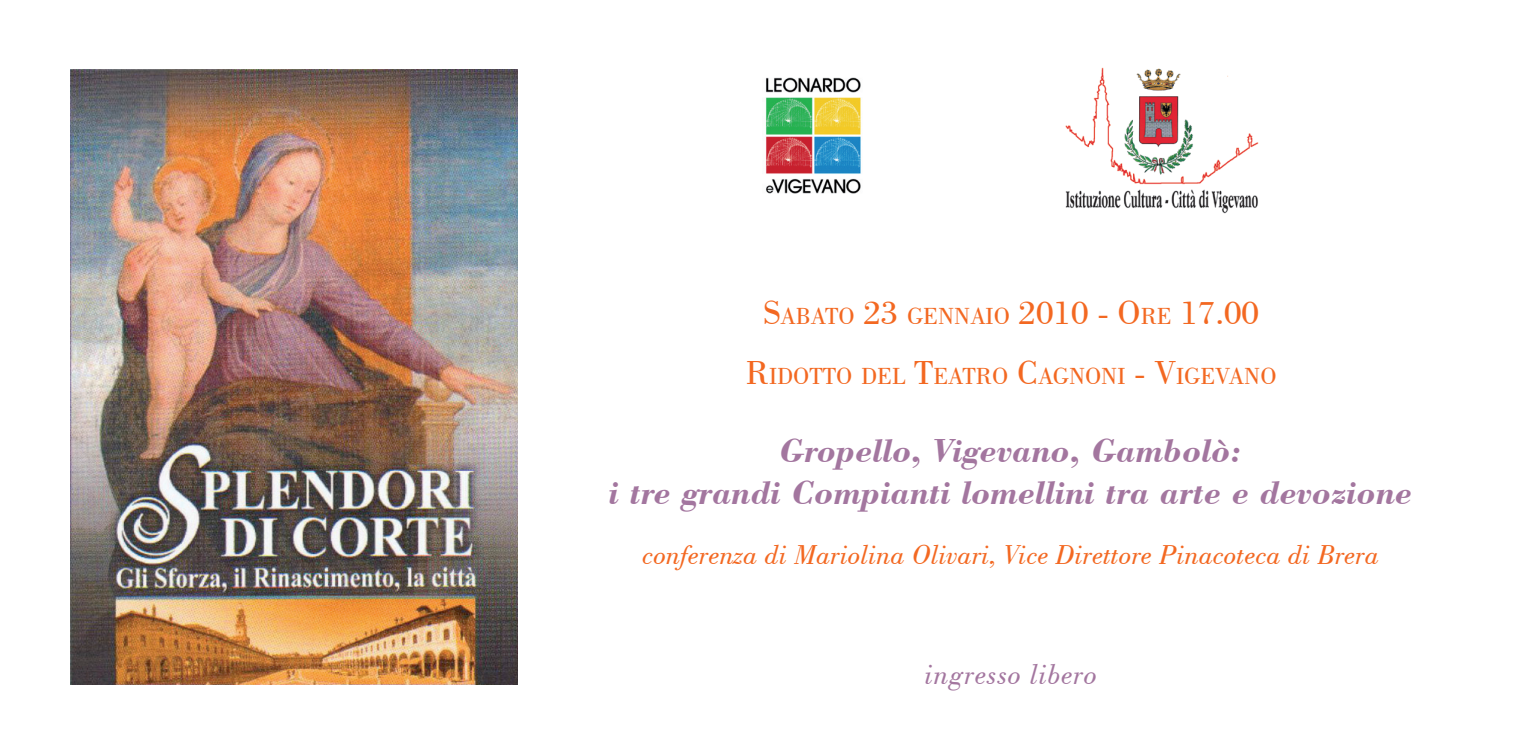
<style>
.page{position:relative;width:1531px;height:752px;background:#fff}
.page>*{position:absolute;margin:0;border:0;box-sizing:border-box;transform-origin:0 0}
.t1{font:italic 700 35px/42px "Bodoni BT";color:#a3769f;text-align:center}
.t2{font:35px "Bodoni BT";color:#f36821}
.t3{font:italic 30px "Bodoni BT";letter-spacing:.02em;color:#a3769f}
.t4{font:italic 28.75px "Bodoni BT";color:#f36821}
.t5{font:24.5px "Bodoni BT";color:#f36821}
.s1{font-size:24.5px}
.s2{font-size:35px}
</style>
<div class="page">
<img style="left:1065px;top:67px;width:194px;height:147px">
<img style="left:71px;top:69px;width:446px;height:615px">
<img style="left:766px;top:77px;width:95px;height:117px">
<p class="t2" style="left:763px;top:290px;width:497px">S<span class="s1">ABATO</span> 23 <span class="s1">GENNAIO</span> 2010 - O<span class="s1">RE</span> 17.00</p>
<p class="t5" style="left:746px;top:360px;width:532px"><span class="s2">R</span>IDOTTO DEL <span class="s2">T</span>EATRO <span class="s2">C</span>AGNONI <span class="s2">- V</span>IGEVANO</p>
<p class="t1" style="left:609px;top:428px;width:805px">Gropello, Vigevano, Gambolò:<br>i tre grandi Compianti lomellini tra arte e devozione</p>
<p class="t4" style="left:643px;top:537px;width:738px">conferenza di Mariolina Olivari, Vice Direttore Pinacoteca di Brera</p>
<p class="t3" style="left:925px;top:655px;width:174px">ingresso libero</p>
</div>
